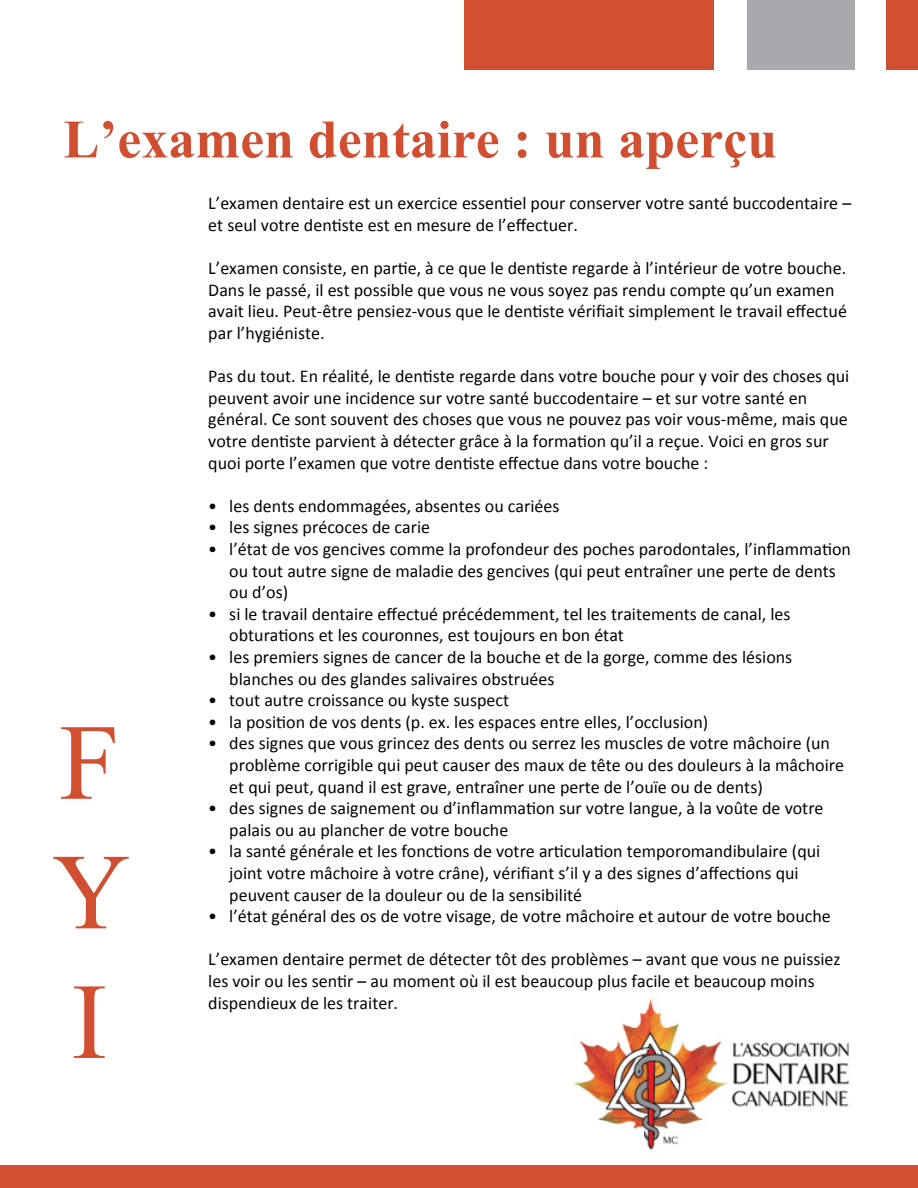
<style>
.page{position:relative;width:918px;height:1188px;background:#fff}
.page>*{position:absolute;margin:0;border:0;box-sizing:border-box;transform-origin:0 0}
.t1{font:108px/129.6px "Times New Roman";color:#d14f30;text-align:justify}
.t2{font:700 54px "Times New Roman";color:#d14f30}
.t3{font:18px/21.6px "Calibri";color:#040503}
</style>
<div class="page">
<img style="left:574px;top:998px;width:276px;height:152px">
<div style="left:464px;top:0;width:249px;height:70px;background:#d14f30"></div>
<div style="left:747px;top:0;width:108px;height:70px;background:#a8a9ad"></div>
<div style="left:887px;top:0;width:31px;height:70px;background:#d14f30"></div>
<div style="left:0;top:1165px;width:918px;height:23px;background:#d14f30"></div>
<h2 class="t2" style="left:63px;top:102px;width:715px">L’examen dentaire : un aperçu</h2>
<p class="t3" style="left:208px;top:192px;width:645px">L’examen dentaire est un exercice essentiel pour conserver votre santé buccodentaire – et seul votre dentiste est en mesure de l’effectuer.</p>
<p class="t3" style="left:208px;top:257px;width:640px">L’examen consiste, en partie, à ce que le dentiste regarde à l’intérieur de votre bouche.<br>Dans le passé, il est possible que vous ne vous soyez pas rendu compte qu’un examen avait lieu. Peut-être pensiez-vous que le dentiste vérifiait simplement le travail effectué par l’hygiéniste.</p>
<p class="t3" style="left:208px;top:365px;width:643px">Pas du tout. En réalité, le dentiste regarde dans votre bouche pour y voir des choses qui peuvent avoir une incidence sur votre santé buccodentaire – et sur votre santé en général. Ce sont souvent des choses que vous ne pouvez pas voir vous-même, mais que votre dentiste parvient à détecter grâce à la formation qu’il a reçue. Voici en gros sur quoi porte l’examen que votre dentiste effectue dans votre bouche :</p>
<p class="t3" style="left:208px;top:494px;width:353px">• les dents endommagées, absentes ou cariées</p>
<p class="t3" style="left:208px;top:516px;width:223px">• les signes précoces de carie</p>
<p class="t3" style="left:229px;top:537px;width:623px;text-indent:-21px">• l’état de vos gencives comme la profondeur des poches parodontales, l’inflammation ou tout autre signe de maladie des gencives (qui peut entraîner une perte de dents ou d’os)</p>
<p class="t3" style="left:229px;top:602px;width:563px;text-indent:-21px">• si le travail dentaire effectué précédemment, tel les traitements de canal, les obturations et les couronnes, est toujours en bon état</p>
<p class="t3" style="left:229px;top:645px;width:565px;text-indent:-21px">• les premiers signes de cancer de la bouche et de la gorge, comme des lésions blanches ou des glandes salivaires obstruées</p>
<p class="t3" style="left:208px;top:689px;width:302px">• tout autre croissance ou kyste suspect</p>
<p class="t3" style="left:208px;top:710px;width:501px">• la position de vos dents (p. ex. les espaces entre elles, l’occlusion)</p>
<p class="t3" style="left:229px;top:732px;width:616px;text-indent:-21px">• des signes que vous grincez des dents ou serrez les muscles de votre mâchoire (un problème corrigible qui peut causer des maux de tête ou des douleurs à la mâchoire et qui peut, quand il est grave, entraîner une perte de l’ouïe ou de dents)</p>
<p class="t3" style="left:229px;top:797px;width:596px;text-indent:-21px">• des signes de saignement ou d’inflammation sur votre langue, à la voûte de votre palais ou au plancher de votre bouche</p>
<p class="t3" style="left:229px;top:840px;width:593px;text-indent:-21px">• la santé générale et les fonctions de votre articulation temporomandibulaire (qui joint votre mâchoire à votre crâne), vérifiant s’il y a des signes d’affections qui peuvent causer de la douleur ou de la sensibilité</p>
<p class="t3" style="left:208px;top:905px;width:624px">• l’état général des os de votre visage, de votre mâchoire et autour de votre bouche</p>
<p class="t3" style="left:208px;top:948px;width:634px">L’examen dentaire permet de détecter tôt des problèmes – avant que vous ne puissiez les voir ou les sentir – au moment où il est beaucoup plus facile et beaucoup moins dispendieux de les traiter.</p>
<h1 class="t1" style="left:52px;top:696px;width:79px">F Y I</h1>
</div>
